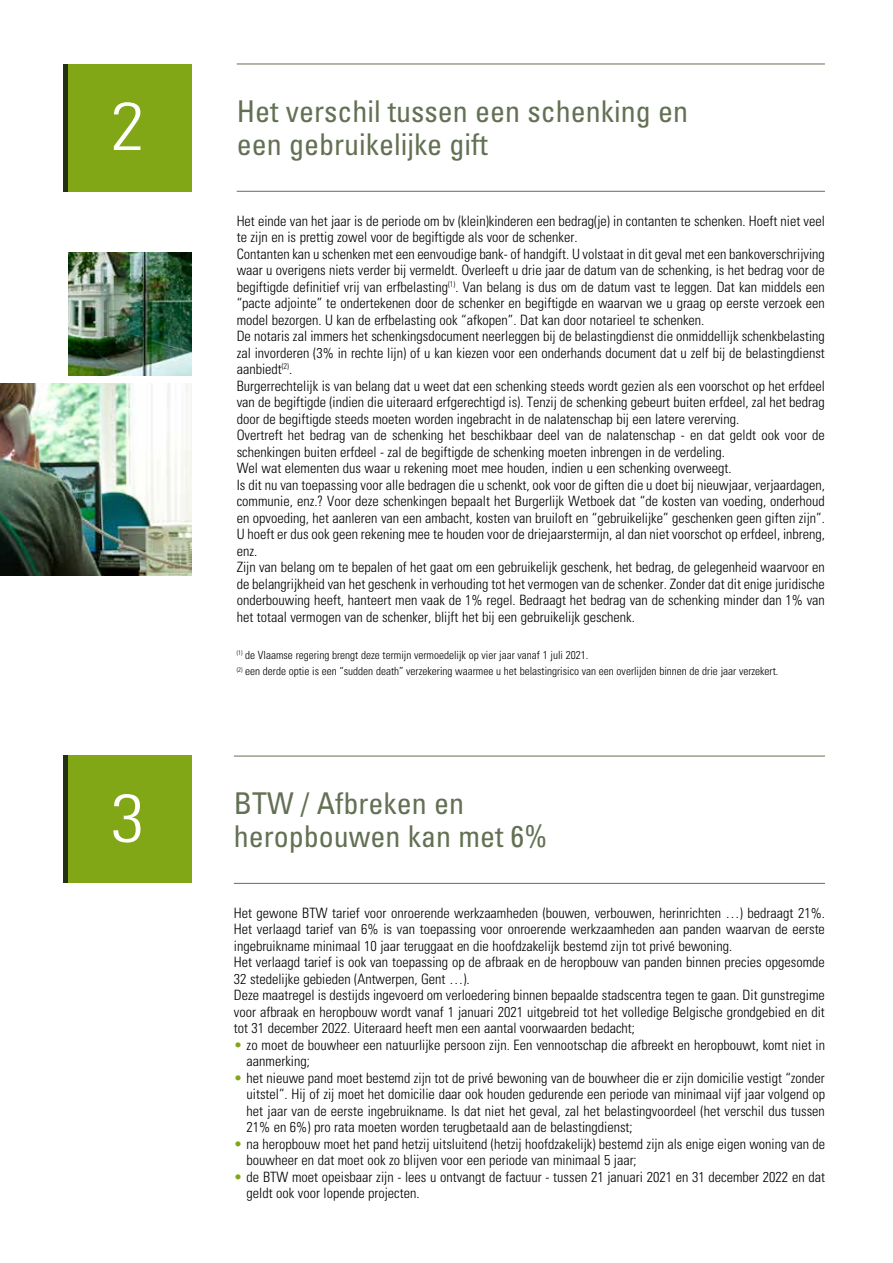
<style>
.page{position:relative;width:893px;height:1263px;background:#fff}
.page>*{position:absolute;margin:0;border:0;box-sizing:border-box;transform-origin:0 0}
.t1{font:300 condensed 67.5px "Univers";color:#fff;scale:1.11 1}
.t2{font:condensed 30px/33px "Univers";color:#637053}
.t3{font:300 condensed 14.25px/16.5px "Univers";color:#000}
.t4{font:300 condensed 11.25px/16.5px "Univers";color:#000}
.s1{color:#82a716}
</style>
<div class="page">
<img style="left:68px;top:252px;width:124px;height:123px">
<img style="left:0;top:384px;width:192px;height:191px">
<hr style="left:237px;top:64px;width:588px;height:1px;background:#637053">
<hr style="left:237px;top:191px;width:588px;height:1px;background:#637053">
<hr style="left:234px;top:756px;width:591px;height:1px;background:#637053">
<hr style="left:234px;top:883px;width:591px;height:1px;background:#637053">
<div style="left:64px;top:756px;width:127px;height:127px;background:#82a716"></div>
<hr style="left:64px;top:756px;width:4px;height:127px;background:#223116">
<div style="left:64px;top:64px;width:127px;height:127px;background:#82a716"></div>
<hr style="left:64px;top:64px;width:4px;height:127px;background:#223116">
<h1 class="t1" style="left:111px;top:86px;width:32px">2</h1>
<h1 class="t1" style="left:111px;top:777px;width:32px">3</h1>
<h2 class="t2" style="left:237px;top:94px;width:453px">Het verschil tussen een schenking en een gebruikelijke gift</h2>
<p class="t3" style="left:237px;top:212px;width:590px">Het einde van het jaar is de periode om bv (klein)kinderen een bedrag(je) in contanten te schenken. Hoeft niet veel te zijn en is prettig zowel voor de begiftigde als voor de schenker.<br>Contanten kan u schenken met een eenvoudige bank- of handgift. U volstaat in dit geval met een bankoverschrijving waar u overigens niets verder bij vermeldt. Overleeft u drie jaar de datum van de schenking, is het bedrag voor de begiftigde definitief vrij van erfbelasting<sup>(1)</sup>. Van belang is dus om de datum vast te leggen. Dat kan middels een “pacte adjointe” te ondertekenen door de schenker en begiftigde en waarvan we u graag op eerste verzoek een model bezorgen. U kan de erfbelasting ook “afkopen”. Dat kan door notarieel te schenken.<br>De notaris zal immers het schenkingsdocument neerleggen bij de belastingdienst die onmiddellijk schenkbelasting zal invorderen (3% in rechte lijn) of u kan kiezen voor een onderhands document dat u zelf bij de belastingdienst aanbiedt<sup>(2)</sup>.<br>Burgerrechtelijk is van belang dat u weet dat een schenking steeds wordt gezien als een voorschot op het erfdeel van de begiftigde (indien die uiteraard erfgerechtigd is). Tenzij de schenking gebeurt buiten erfdeel, zal het bedrag door de begiftigde steeds moeten worden ingebracht in de nalatenschap bij een latere vererving.<br>Overtreft het bedrag van de schenking het beschikbaar deel van de nalatenschap - en dat geldt ook voor de schenkingen buiten erfdeel - zal de begiftigde de schenking moeten inbrengen in de verdeling.<br>Wel wat elementen dus waar u rekening moet mee houden, indien u een schenking overweegt.<br>Is dit nu van toepassing voor alle bedragen die u schenkt, ook voor de giften die u doet bij nieuwjaar, verjaardagen, communie, enz.? Voor deze schenkingen bepaalt het Burgerlijk Wetboek dat “de kosten van voeding, onderhoud en opvoeding, het aanleren van een ambacht, kosten van bruiloft en “gebruikelijke” geschenken geen giften zijn”.<br>U hoeft er dus ook geen rekening mee te houden voor de driejaarstermijn, al dan niet voorschot op erfdeel, inbreng, enz.<br>Zijn van belang om te bepalen of het gaat om een gebruikelijk geschenk, het bedrag, de gelegenheid waarvoor en de belangrijkheid van het geschenk in verhouding tot het vermogen van de schenker. Zonder dat dit enige juridische onderbouwing heeft, hanteert men vaak de 1% regel. Bedraagt het bedrag van de schenking minder dan 1% van het totaal vermogen van de schenker, blijft het bij een gebruikelijk geschenk.</p>
<p class="t4" style="left:237px;top:647px;width:543px"><sup>(1)</sup> de Vlaamse regering brengt deze termijn vermoedelijk op vier jaar vanaf 1 juli 2021.<br><sup>(2)</sup> een derde optie is een “sudden death” verzekering waarmee u het belastingrisico van een overlijden binnen de drie jaar verzekert.</p>
<h2 class="t2" style="left:234px;top:786px;width:315px">BTW / Afbreken en heropbouwen kan met 6%</h2>
<p class="t3" style="left:234px;top:904px;width:593px">Het gewone BTW tarief voor onroerende werkzaamheden (bouwen, verbouwen, herinrichten …) bedraagt 21%.<br>Het verlaagd tarief van 6% is van toepassing voor onroerende werkzaamheden aan panden waarvan de eerste ingebruikname minimaal 10 jaar teruggaat en die hoofdzakelijk bestemd zijn tot privé bewoning.<br>Het verlaagd tarief is ook van toepassing op de afbraak en de heropbouw van panden binnen precies opgesomde 32 stedelijke gebieden (Antwerpen, Gent …).<br>Deze maatregel is destijds ingevoerd om verloedering binnen bepaalde stadscentra tegen te gaan. Dit gunstregime voor afbraak en heropbouw wordt vanaf 1 januari 2021 uitgebreid tot het volledige Belgische grondgebied en dit tot 31 december 2022. Uiteraard heeft men een aantal voorwaarden bedacht;</p>
<p class="t3" style="left:247px;top:1036px;width:580px;text-indent:-13px"><span class="s1">•</span> zo moet de bouwheer een natuurlijke persoon zijn. Een vennootschap die afbreekt en heropbouwt, komt niet in aanmerking;</p>
<p class="t3" style="left:247px;top:1069px;width:580px;text-align:justify;text-indent:-13px"><span class="s1">•</span> het nieuwe pand moet bestemd zijn tot de privé bewoning van de bouwheer die er zijn domicilie vestigt “zonder uitstel”. Hij of zij moet het domicilie daar ook houden gedurende een periode van minimaal vijf jaar volgend op het jaar van de eerste ingebruikname. Is dat niet het geval, zal het belastingvoordeel (het verschil dus tussen 21% en 6%) pro rata moeten worden terugbetaald aan de belastingdienst;</p>
<p class="t3" style="left:247px;top:1135px;width:580px;text-indent:-13px"><span class="s1">•</span> na heropbouw moet het pand hetzij uitsluitend (hetzij hoofdzakelijk) bestemd zijn als enige eigen woning van de bouwheer en dat moet ook zo blijven voor een periode van minimaal 5 jaar;</p>
<p class="t3" style="left:247px;top:1168px;width:580px;text-indent:-13px"><span class="s1">•</span> de BTW moet opeisbaar zijn - lees u ontvangt de factuur - tussen 21 januari 2021 en 31 december 2022 en dat geldt ook voor lopende projecten.</p>
</div>
